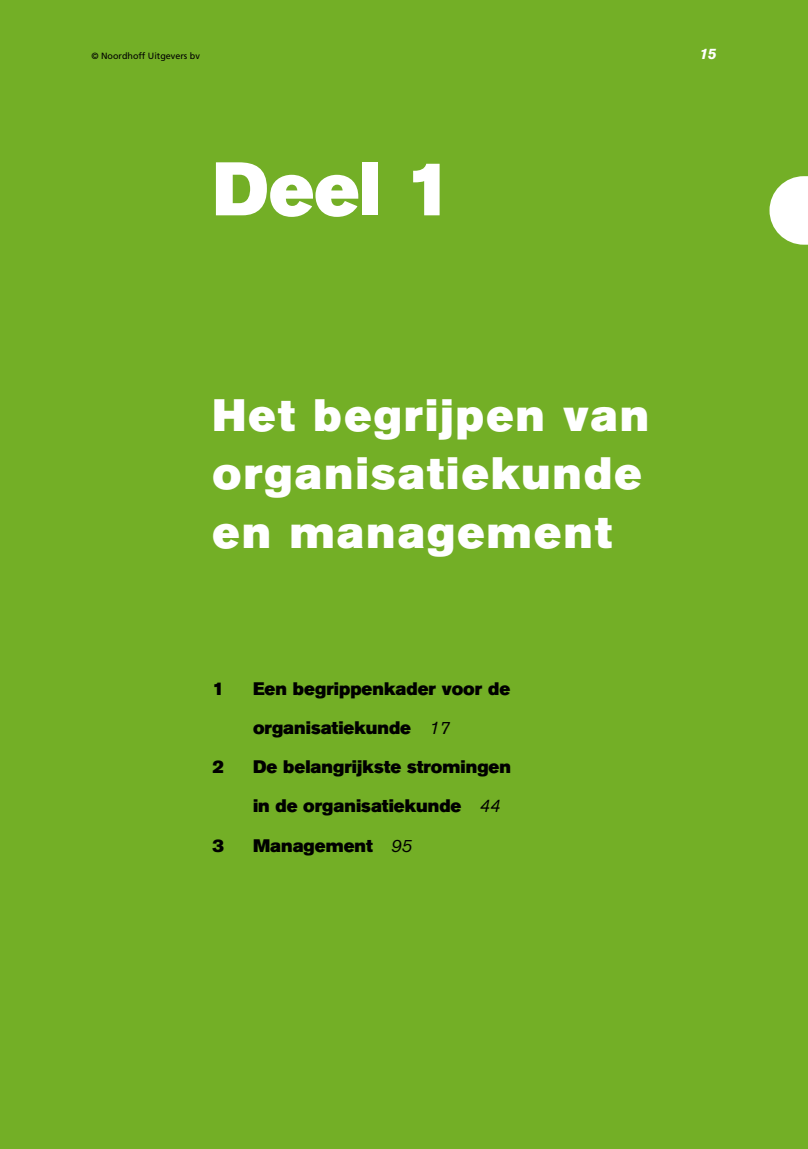
<style>
.page{position:relative;width:808px;height:1149px;background:#fff}
.page>*{position:absolute;margin:0;border:0;box-sizing:border-box;transform-origin:0 0}
.t1{font:75px "Akzidenz Grotesk BE Super";color:#fff}
.t2{font:45px/58.7px "Akzidenz Grotesk BE Super";letter-spacing:.05em;color:#fff}
.t3{font:18px/39.2px "Akzidenz Grotesk BE Super";color:#000}
.t4{font:italic 700 15px "Akzidenz Grotesk BE";color:#fff}
.t5{font:9px "Frutiger LT Std";color:#000}
.s1{font-family:"Akzidenz Grotesk BE";font-style:italic}
</style>
<div class="page">
<div style="left:0;top:0;width:808px;height:1148px;background:#73af26"></div>
<svg style="left:769px;top:176px;width:39px;height:68px"></svg>
<p class="t5" style="left:91px;top:50px;width:110px">© Noordhoff Uitgevers bv</p>
<p class="t4" style="left:700px;top:44px;width:18px">15</p>
<h1 class="t1" style="left:213px;top:145px;width:242px">Deel 1</h1>
<h2 class="t2" style="left:213px;top:385px;width:438px">Het begrijpen van organisatiekunde en management</h2>
<p class="t3" style="left:213px;top:669px;width:13px">1</p>
<p class="t3" style="left:253px;top:669px;width:259px">Een begrippenkader voor de organisatiekunde <span class="s1">17</span></p>
<p class="t3" style="left:213px;top:747px;width:13px">2</p>
<p class="t3" style="left:253px;top:747px;width:260px">De belangrijkste stromingen in de organisatiekunde <span class="s1">44</span></p>
<p class="t3" style="left:213px;top:825px;width:13px">3</p>
<p class="t3" style="left:253px;top:825px;width:160px">Management <span class="s1">95</span></p>
</div>
